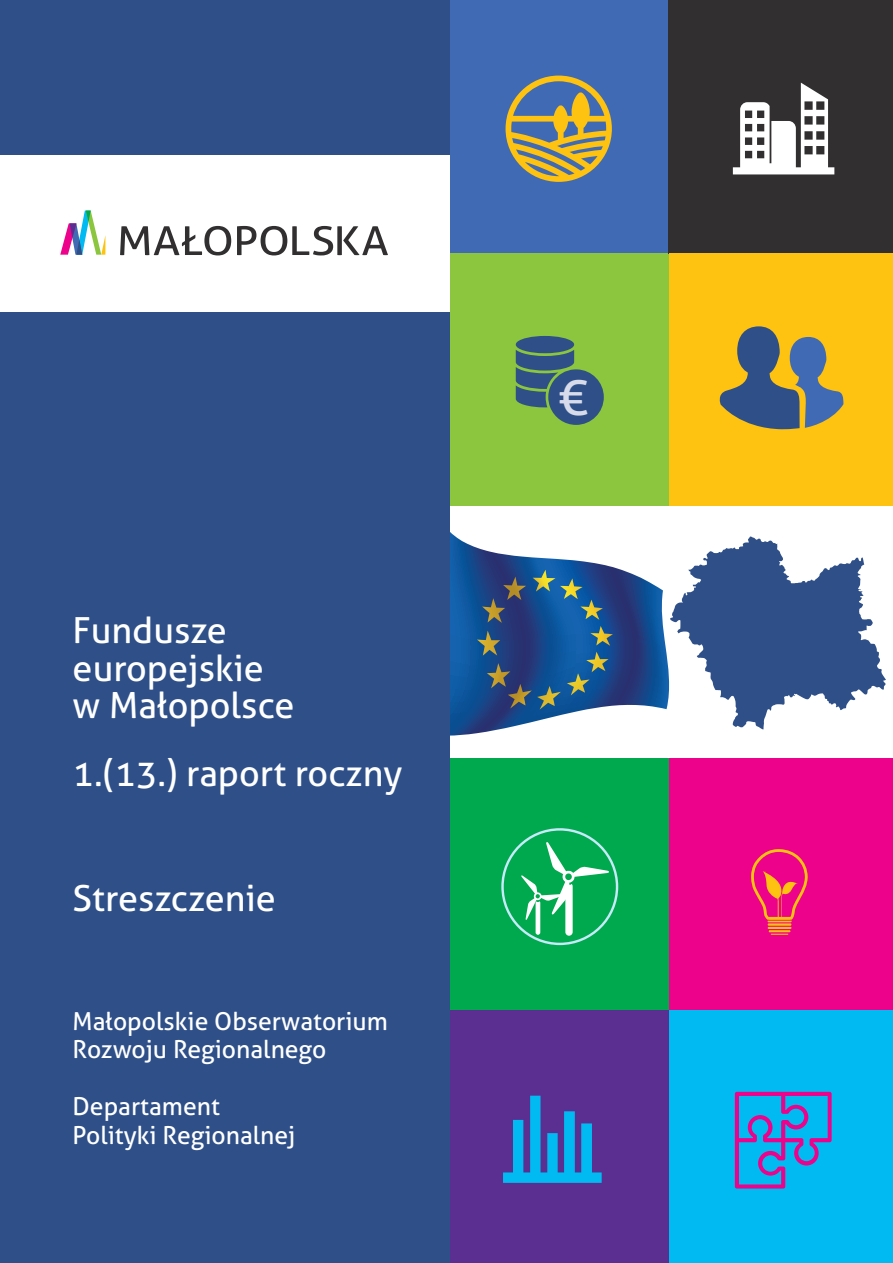
<style>
.page{position:relative;width:893px;height:1263px;background:#fff}
.page>*{position:absolute;margin:0;border:0;box-sizing:border-box;transform-origin:0 0}
.t1{font:49.05px "Aller";color:#d8dcea}
.t2{font:36px "Aller";color:#fff}
.t3{font:24.75px "Aller";color:#fff}
</style>
<div class="page">
<svg style="left:450px;top:532px;width:220px;height:204px"></svg>
<svg style="left:482px;top:570px;width:121px;height:53px;background:#305883"></svg>
<div style="left:436px;top:0;width:243px;height:253px;background:#406ab4"></div>
<div style="left:436px;top:253px;width:243px;height:253px;background:#8bc63e"></div>
<div style="left:436px;top:758px;width:243px;height:252px;background:#00a94d"></div>
<div style="left:436px;top:1010px;width:253px;height:253px;background:#5b2e91"></div>
<div style="left:669px;top:0;width:224px;height:253px;background:#312f30"></div>
<div style="left:670px;top:253px;width:223px;height:253px;background:#fec210"></div>
<div style="left:670px;top:758px;width:223px;height:252px;background:#ed028c"></div>
<div style="left:670px;top:1010px;width:223px;height:253px;background:#00baf1"></div>
<svg style="left:719px;top:326px;width:124px;height:103px"></svg>
<svg style="left:751px;top:849px;width:57px;height:86px"></svg>
<svg style="left:670px;top:536px;width:216px;height:193px"></svg>
<svg style="left:501px;top:828px;width:117px;height:117px"></svg>
<svg style="left:521px;top:842px;width:88px;height:94px"></svg>
<svg style="left:516px;top:336px;width:88px;height:89px"></svg>
<svg style="left:733px;top:82px;width:102px;height:93px"></svg>
<svg style="left:503px;top:1095px;width:99px;height:88px"></svg>
<svg style="left:506px;top:76px;width:106px;height:106px"></svg>
<svg style="left:735px;top:1092px;width:97px;height:96px"></svg>
<div style="left:0;top:0;width:450px;height:1263px;background:#2e4f88"></div>
<div style="left:0;top:155px;width:450px;height:156px;background:#fff"></div>
<svg style="left:120px;top:226px;width:268px;height:29px"></svg>
<svg style="left:60px;top:211px;width:45px;height:44px"></svg>
<p class="t2" style="left:73px;top:609px;width:156px">Fundusze</p>
<p class="t2" style="left:73px;top:646px;width:193px">europejskie</p>
<p class="t2" style="left:73px;top:684px;width:223px">w Małopolsce</p>
<p class="t2" style="left:73px;top:751px;width:331px">1.(13.) raport roczny</p>
<p class="t2" style="left:73px;top:876px;width:205px">Streszczenie</p>
<p class="t3" style="left:73px;top:1006px;width:317px">Małopolskie Obserwatorium</p>
<p class="t3" style="left:73px;top:1034px;width:255px">Rozwoju Regionalnego</p>
<p class="t3" style="left:73px;top:1091px;width:149px">Departament</p>
<p class="t3" style="left:73px;top:1120px;width:224px">Polityki Regionalnej</p>
<p class="t1" style="left:559px;top:368px;width:31px">€</p>
</div>
